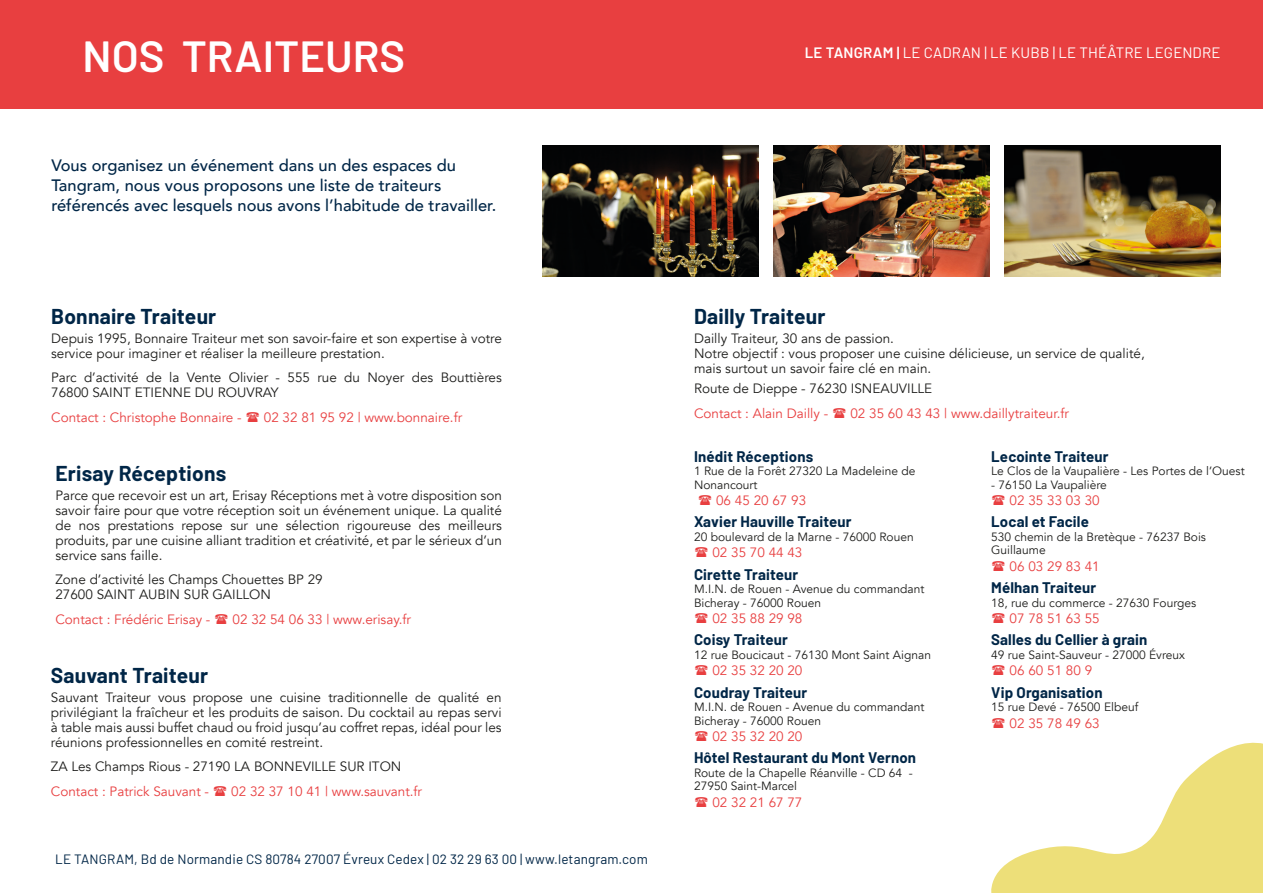
<style>
.page{position:relative;width:1263px;height:893px;background:#fff}
.page>*{position:absolute;margin:0;border:0;box-sizing:border-box;transform-origin:0 0}
.t1{font:600 43.5px "Barlow";color:#fff}
.Titre_Traiteur{font:700 21px "Barlow";letter-spacing:.01em;color:#002647}
.Texte_Présentation{font:500 16.5px/19.8px "Avenir";color:#002647}
.Titre_Traiteurs_2{font:700 15px "Barlow";letter-spacing:.01em;color:#002647}
.Titre_Traiteurs_2-2{font:15px "Barlow";letter-spacing:.01em;color:#fff}
.Texte_Présentation-2{font:13.5px/15px "Avenir";color:#1d1d1b}
.Contacts{font:13.5px "Avenir";color:#e83f40}
.Adresse_Tangram{font:13.5px "Barlow";letter-spacing:.01em;color:#002647}
.Adresse{font:12px/13.5px "Avenir";color:#1d1d1b}
.s1{font-weight:600}
</style>
<div class="page">
<div style="left:0;top:0;width:1263px;height:108px;background:#e83f40"></div>
<img style="left:542px;top:146px;width:216px;height:130px">
<img style="left:773px;top:146px;width:216px;height:130px">
<img style="left:1005px;top:146px;width:215px;height:130px">
<svg style="left:991px;top:742px;width:272px;height:151px"></svg>
<p class="t1" style="left:83px;top:24px;width:324px">NOS TRAITEURS</p>
<p class="Texte_Présentation" style="left:51px;top:154px;width:447px">Vous organisez un événement dans un des espaces du<br>Tangram, nous vous proposons une liste de traiteurs référencés avec lesquels nous avons l’habitude de travailler.</p>
<p class="Titre_Traiteur" style="left:51px;top:301px;width:167px">Bonnaire Traiteur</p>
<p class="Texte_Présentation-2" style="left:51px;top:331px;width:452px">Depuis 1995, Bonnaire Traiteur met son savoir-faire et son expertise à votre service pour imaginer et réaliser la meilleure prestation.</p>
<p class="Texte_Présentation-2" style="left:51px;top:370px;width:452px">Parc d’activité de la Vente Olivier - 555 rue du Noyer des Bouttières<br>76800 SAINT ETIENNE DU ROUVRAY</p>
<p class="Contacts" style="left:51px;top:409px;width:192px">Contact : Christophe Bonnaire -</p>
<p class="Contacts" style="left:264px;top:409px;width:200px">02 32 81 95 92 | www.bonnaire.fr</p>
<p class="Titre_Traiteur" style="left:55px;top:458px;width:172px">Erisay Réceptions</p>
<p class="Texte_Présentation-2" style="left:55px;top:488px;width:448px;text-align:justify">Parce que recevoir est un art, Erisay Réceptions met à votre disposition son savoir faire pour que votre réception soit un événement unique. La qualité de nos prestations repose sur une sélection rigoureuse des meilleurs produits, par une cuisine alliant tradition et créativité, et par le sérieux d’un service sans faille.</p>
<p class="Texte_Présentation-2" style="left:55px;top:572px;width:269px">Zone d’activité les Champs Chouettes BP 29<br>27600 SAINT AUBIN SUR GAILLON</p>
<p class="Contacts" style="left:55px;top:611px;width:156px">Contact : Frédéric Erisay -</p>
<p class="Contacts" style="left:233px;top:611px;width:180px">02 32 54 06 33 | www.erisay.fr</p>
<p class="Titre_Traiteur" style="left:51px;top:660px;width:159px">Sauvant Traiteur</p>
<p class="Texte_Présentation-2" style="left:51px;top:691px;width:452px;text-align:justify">Sauvant Traiteur vous propose une cuisine traditionnelle de qualité en privilégiant la fraîcheur et les produits de saison. Du cocktail au repas servi à table mais aussi buffet chaud ou froid jusqu’au coffret repas, idéal pour les réunions professionnelles en comité restreint.</p>
<p class="Texte_Présentation-2" style="left:51px;top:759px;width:352px">ZA Les Champs Rious - 27190 LA BONNEVILLE SUR ITON</p>
<p class="Contacts" style="left:51px;top:783px;width:160px">Contact : Patrick Sauvant -</p>
<p class="Contacts" style="left:231px;top:783px;width:192px">02 32 37 10 41 | www.sauvant.fr</p>
<p class="Adresse_Tangram" style="left:55px;top:849px;width:594px">LE TANGRAM, Bd de Normandie CS 80784 27007 Évreux Cedex | 02 32 29 63 00 | www.letangram.com</p>
<p class="Titre_Traiteurs_2-2" style="left:805px;top:41px;width:417px"><span class="s1">LE TANGRAM |</span> LE CADRAN | LE KUBB | LE THÉÂTRE LEGENDRE</p>
<p class="Titre_Traiteur" style="left:694px;top:301px;width:133px">Dailly Traiteur</p>
<p class="Texte_Présentation-2" style="left:694px;top:331px;width:202px">Dailly Traiteur, 30 ans de passion.</p>
<p class="Texte_Présentation-2" style="left:694px;top:346px;width:452px">Notre objectif : vous proposer une cuisine délicieuse, un service de qualité, mais surtout un savoir faire clé en main.</p>
<p class="Texte_Présentation-2" style="left:694px;top:381px;width:240px">Route de Dieppe - 76230 ISNEAUVILLE</p>
<p class="Contacts" style="left:694px;top:405px;width:136px">Contact : Alain Dailly -</p>
<p class="Contacts" style="left:850px;top:405px;width:220px">02 35 60 43 43 | www.daillytraiteur.fr</p>
<p class="Titre_Traiteurs_2" style="left:694px;top:445px;width:121px">Inédit Réceptions</p>
<p class="Adresse" style="left:694px;top:464px;width:223px">1 Rue de la Forêt 27320 La Madeleine de<br>Nonancourt</p>
<p class="Contacts" style="left:716px;top:492px;width:92px">06 45 20 67 93</p>
<p class="Titre_Traiteurs_2" style="left:694px;top:511px;width:159px">Xavier Hauville Traiteur</p>
<p class="Adresse" style="left:694px;top:530px;width:221px">20 boulevard de la Marne - 76000 Rouen</p>
<p class="Contacts" style="left:712px;top:545px;width:92px">02 35 70 44 43</p>
<p class="Titre_Traiteurs_2" style="left:694px;top:563px;width:106px">Cirette Traiteur</p>
<p class="Adresse" style="left:694px;top:582px;width:232px">M.I.N. de Rouen - Avenue du commandant<br>Bicheray - 76000 Rouen</p>
<p class="Contacts" style="left:712px;top:610px;width:92px">02 35 88 29 98</p>
<p class="Titre_Traiteurs_2" style="left:694px;top:629px;width:95px">Coisy Traiteur</p>
<p class="Adresse" style="left:694px;top:648px;width:238px">12 rue Boucicaut - 76130 Mont Saint Aignan</p>
<p class="Contacts" style="left:712px;top:663px;width:92px">02 35 32 20 20</p>
<p class="Titre_Traiteurs_2" style="left:694px;top:681px;width:115px">Coudray Traiteur</p>
<p class="Adresse" style="left:694px;top:700px;width:232px">M.I.N. de Rouen - Avenue du commandant<br>Bicheray - 76000 Rouen</p>
<p class="Contacts" style="left:712px;top:728px;width:92px">02 35 32 20 20</p>
<p class="Titre_Traiteurs_2" style="left:694px;top:747px;width:224px">Hôtel Restaurant du Mont Vernon</p>
<p class="Adresse" style="left:694px;top:766px;width:220px">Route de la Chapelle Réanville - CD 64 -<br>27950 Saint-Marcel</p>
<p class="Contacts" style="left:712px;top:794px;width:92px">02 32 21 67 77</p>
<p class="Titre_Traiteurs_2" style="left:991px;top:445px;width:119px">Lecointe Traiteur</p>
<p class="Adresse" style="left:991px;top:464px;width:255px">Le Clos de la Vaupalière - Les Portes de l’Ouest</p>
<p class="Adresse" style="left:991px;top:478px;width:117px">- 76150 La Vaupalière</p>
<p class="Contacts" style="left:1010px;top:492px;width:92px">02 35 33 03 30</p>
<p class="Titre_Traiteurs_2" style="left:991px;top:511px;width:99px">Local et Facile</p>
<p class="Adresse" style="left:991px;top:530px;width:216px">530 chemin de la Bretèque - 76237 Bois<br>Guillaume</p>
<p class="Contacts" style="left:1010px;top:558px;width:92px">06 03 29 83 41</p>
<p class="Titre_Traiteurs_2" style="left:991px;top:576px;width:107px">Mélhan Traiteur</p>
<p class="Adresse" style="left:991px;top:596px;width:206px">18, rue du commerce - 27630 Fourges</p>
<p class="Contacts" style="left:1010px;top:610px;width:92px">07 78 51 63 55</p>
<p class="Titre_Traiteurs_2" style="left:991px;top:629px;width:158px">Salles du Cellier à grain</p>
<p class="Adresse" style="left:991px;top:648px;width:195px">49 rue Saint-Sauveur - 27000 Évreux</p>
<p class="Contacts" style="left:1010px;top:663px;width:84px">06 60 51 80 9</p>
<p class="Titre_Traiteurs_2" style="left:991px;top:681px;width:113px">Vip Organisation</p>
<p class="Adresse" style="left:991px;top:700px;width:148px">15 rue Devé - 76500 Elbeuf</p>
<p class="Contacts" style="left:1010px;top:715px;width:92px">02 35 78 49 63</p>
</div>
